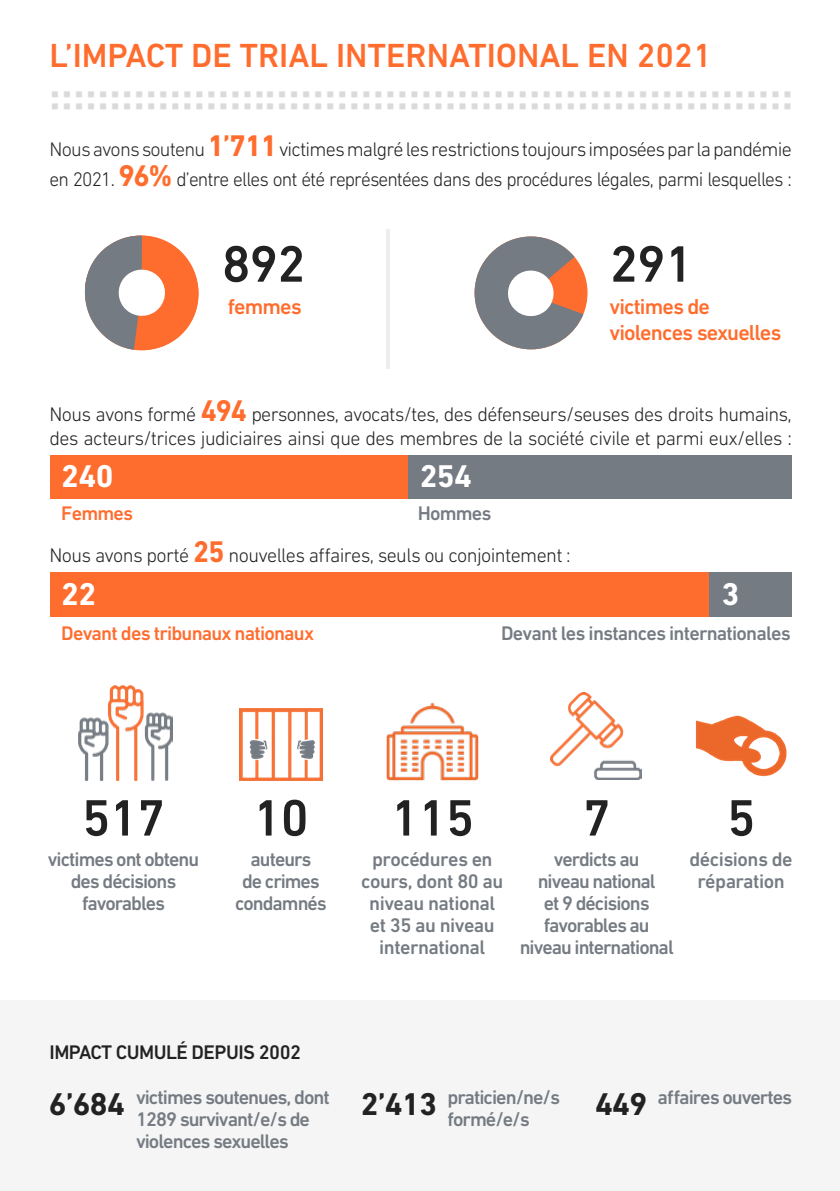
<style>
.page{position:relative;width:840px;height:1191px;background:#fff}
.page>*{position:absolute;margin:0;border:0;box-sizing:border-box;transform-origin:0 0}
.t1{font:500 52px "DIN Next CYR";letter-spacing:-.02em;color:#222223}
.t2{font:500 34px "DIN Next CYR";color:#ff6d2e}
.t3{font:700 32px "DIN Next CYR";letter-spacing:-.02em;color:#222223}
.t4{font:700 32px "DIN Next CYR";letter-spacing:-.02em;color:#fff}
.t5{font:500 22px/26px "DIN Next CYR";letter-spacing:-.04em;color:#ff6d2e}
.t6{font:300 20px/30px "DIN Next CYR";letter-spacing:-.035em;color:#222223}
.t7{font:500 20px/22px "DIN Next CYR";letter-spacing:-.05em;color:#757b82;text-align:center}
.t8{font:500 20px/22px "DIN Next CYR";letter-spacing:-.025em;color:#757b82;text-align:center}
.t9{font:500 20px "DIN Next CYR";letter-spacing:-.04em;color:#ff6d2e}
.t10{font:500 20px "DIN Next CYR";letter-spacing:-.025em;color:#222223}
.s1{color:#292829}
.s2{font-weight:700;font-size:30.4px;color:#ff6d2e}
</style>
<div class="page">
<div style="left:0;top:1000px;width:839px;height:191px;background:#f5f5f5"></div>
<img style="left:269px;top:91px;width:522px;height:19px">
<img style="left:52px;top:91px;width:217px;height:19px">
<div style="left:50px;top:573px;width:659px;height:44px;background:#ff6d2e"></div>
<div style="left:50px;top:455px;width:358px;height:43px;background:#ff6d2e"></div>
<div style="left:709px;top:573px;width:82px;height:44px;background:#757b82"></div>
<div style="left:408px;top:455px;width:383px;height:43px;background:#757b82"></div>
<img style="left:78px;top:685px;width:95px;height:95px">
<img style="left:239px;top:708px;width:83px;height:72px">
<img style="left:386px;top:702px;width:92px;height:79px">
<img style="left:550px;top:692px;width:91px;height:87px">
<img style="left:695px;top:715px;width:91px;height:62px">
<hr style="left:386px;top:230px;width:3px;height:139px;background:#c0bdbd">
<svg style="left:84px;top:235px;width:115px;height:116px"></svg>
<svg style="left:474px;top:236px;width:109px;height:113px"></svg>
<h2 class="t2" style="left:49px;top:36px;width:663px">L’IMPACT DE TRIAL INTERNATIONAL EN 2021</h2>
<p class="t6" style="left:49px;top:134px;width:743px"><span class="s1">Nous avons soutenu</span><span class="s2">1’711</span>victimes malgré les restrictions toujours imposées par la pandémie en 2021. <span class="s2">96%</span> d’entre elles ont été représentées dans des procédures légales, parmi lesquelles :</p>
<h1 class="t1" style="left:222px;top:234px;width:85px">892</h1>
<h1 class="t1" style="left:609px;top:234px;width:85px">291</h1>
<p class="t5" style="left:228px;top:293px;width:75px">femmes</p>
<p class="t5" style="left:609px;top:293px;width:173px">victimes de violences sexuelles</p>
<p class="t6" style="left:49px;top:402px;width:743px;line-height:24px">Nous avons formé <span class="s2">494</span> personnes, avocats/tes, des défenseurs/seuses des droits humains, des acteurs/trices judiciaires ainsi que des membres de la société civile et parmi eux/elles :</p>
<h3 class="t4" style="left:61px;top:457px;width:54px">240</h3>
<p class="t9" style="left:61px;top:501px;width:73px">Femmes</p>
<h3 class="t4" style="left:419px;top:457px;width:54px">254</h3>
<p class="t7" style="left:417px;top:502px;width:75px">Hommes</p>
<p class="t6" style="left:49px;top:540px;width:522px">Nous avons porté <span class="s2">25</span> nouvelles affaires, seuls ou conjointement :</p>
<h3 class="t4" style="left:61px;top:575px;width:36px">22</h3>
<h3 class="t4" style="left:721px;top:575px;width:19px">3</h3>
<p class="t9" style="left:61px;top:621px;width:254px">Devant des tribunaux nationaux</p>
<p class="t7" style="left:501px;top:622px;width:291px">Devant les instances internationales</p>
<h1 class="t1" style="left:82px;top:787px;width:85px">517</h1>
<h1 class="t1" style="left:253px;top:787px;width:58px">10</h1>
<p class="t7" style="left:235px;top:848px;width:93px">auteurs<br>de crimes condamnés</p>
<p class="t7" style="left:48px;top:848px;width:152px">victimes ont obtenu des décisions favorables</p>
<p class="t10" style="left:49px;top:1040px;width:253px">IMPACT CUMULÉ DEPUIS 2002</p>
<h1 class="t1" style="left:390px;top:787px;width:85px">115</h1>
<p class="t8" style="left:361px;top:848px;width:144px">procédures en cours, dont 80 au niveau national et 35 au niveau international</p>
<h1 class="t1" style="left:582px;top:787px;width:30px">7</h1>
<p class="t7" style="left:519px;top:848px;width:155px">verdicts au<br>niveau national<br>et 9 décisions favorables au niveau international</p>
<h1 class="t1" style="left:726px;top:787px;width:30px">5</h1>
<p class="t8" style="left:689px;top:848px;width:105px">décisions de réparation</p>
<p class="t7" style="left:136px;top:1086px;width:195px;text-align:left">victimes soutenues, dont<br>1289 survivant/e/s de violences sexuelles</p>
<p class="t7" style="left:447px;top:1086px;width:114px;text-align:left">praticien/ne/s formé/e/s</p>
<p class="t7" style="left:657px;top:1086px;width:136px">affaires ouvertes</p>
<h3 class="t3" style="left:49px;top:1084px;width:78px">6’684</h3>
<h3 class="t3" style="left:360px;top:1084px;width:77px">2’413</h3>
<h3 class="t3" style="left:594px;top:1084px;width:54px">449</h3>
</div>
